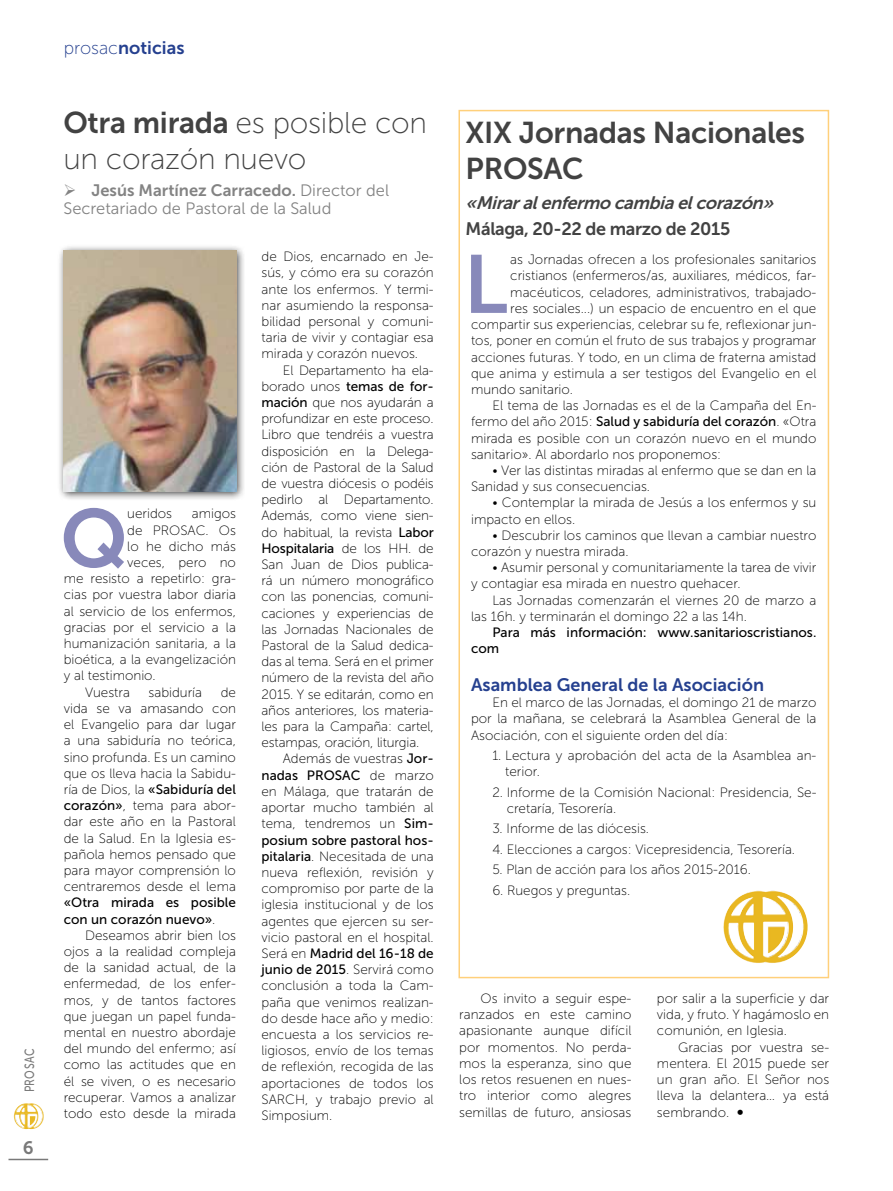
<style>
.page{position:relative;width:893px;height:1191px;background:#fff}
.page>*{position:absolute;margin:0;border:0;box-sizing:border-box;transform-origin:0 0}
.t1{font:81.9px "Museo Sans 700";color:#8889ba}
.t2{font:30px/36px "Museo Sans 100";letter-spacing:-.01em;color:#424242}
.t3{font:30px/36px "Museo Sans 700";letter-spacing:-.01em;color:#424242}
.t4{font:18px "Museo Sans 700";color:#25408f}
.t5{font:italic 18px "Museo Sans 700";color:#424242}
.t6{font:18px "Museo Sans 700";letter-spacing:-.02em;color:#424242}
.t7{font:18px "Museo Sans 700";color:#797979}
.t8{font:16.5px "Museo Sans 700";color:#838383}
.t9{font:16.5px "Museo Sans 300";color:#838383}
.t10{font:13.5px/16.2px "Museo Sans 100";color:#000;text-align:justify}
.t11{font:13.5px/16.2px "Museo Sans 500";color:#000}
.t12{font:13.35px "Museo Sans 500";letter-spacing:.04em;color:#797979;scale:.79 1}
.s1{font-family:"Museo Sans 100"}
.s2{font-family:"Museo Sans 700"}
.s3{font-family:"Museo Sans 300"}
.s4{font-family:"Museo Sans 500"}
</style>
<div class="page">
<hr style="left:9px;top:1158px;width:39px;height:2px;background:#797979">
<img style="left:14px;top:1103px;width:17px;height:19px">
<div style="left:57px;top:244px;width:188px;height:257px;background:#000;opacity:.75"></div>
<img style="left:64px;top:251px;width:172px;height:240px">
<img style="left:723px;top:890px;width:47px;height:56px">
<div style="left:458px;top:110px;width:371px;height:868px;border:2px solid #ffd07b"></div>
<p class="t12" style="left:22px;top:1092px;width:57px;rotate:-90deg">PROSAC</p>
<h3 class="t7" style="left:23px;top:1138px;width:12px">6</h3>
<h3 class="t4" style="left:64px;top:38px;width:122px"><span class="s1">prosac</span>noticias</h3>
<h2 class="t2" style="left:63px;top:105px;width:365px"><span class="s2">Otra mirada</span> es posible con un corazón nuevo</h2>
<p class="t8" style="left:63px;top:181px;width:327px">➢ Jesús Martínez Carracedo. <span class="s3">Director del</span></p>
<p class="t9" style="left:63px;top:199px;width:269px">Secretariado de Pastoral de la Salud</p>
<h1 class="t1" style="left:60px;top:493px;width:69px">Q</h1>
<p class="t10" style="left:127px;top:506px;width:46px">ueridos</p>
<p class="t10" style="left:192px;top:506px;width:46px">amigos</p>
<p class="t10" style="left:127px;top:522px;width:110px">de PROSAC. Os</p>
<p class="t10" style="left:127px;top:538px;width:110px">lo he dicho más</p>
<p class="t10" style="left:127px;top:554px;width:110px">veces, pero no</p>
<p class="t10" style="left:64px;top:570px;width:174px">me resisto a repetirlo: gra-</p>
<p class="t10" style="left:64px;top:587px;width:174px">cias por vuestra labor diaria</p>
<p class="t10" style="left:64px;top:603px;width:174px">al servicio de los enfermos,</p>
<p class="t10" style="left:64px;top:619px;width:174px">gracias por el servicio a la</p>
<p class="t10" style="left:64px;top:635px;width:174px">humanización sanitaria, a la</p>
<p class="t10" style="left:64px;top:651px;width:174px">bioética, a la evangelización</p>
<p class="t10" style="left:64px;top:668px;width:94px">y al testimonio.</p>
<p class="t10" style="left:85px;top:684px;width:46px">Vuestra</p>
<p class="t10" style="left:149px;top:684px;width:55px">sabiduría</p>
<p class="t10" style="left:64px;top:684px;width:174px;text-indent:157px">de vida se va amasando con el Evangelio para dar lugar a una sabiduría no teórica, sino profunda. Es un camino que os lleva hacia la Sabidu-</p>
<p class="t11" style="left:64px;top:781px;width:174px"><span class="s1">ría de Dios, la</span> «Sabiduría del</p>
<p class="t10" style="left:64px;top:797px;width:174px"><span class="s4">corazón»</span>, tema para abor&shy;dar este año en la Pastoral de la Salud. En la Iglesia es&shy;pañola hemos pensado que para mayor comprensión lo centraremos desde el lema</p>
<p class="t11" style="left:64px;top:894px;width:174px">«Otra mirada es posible con un corazón nuevo»<span class="s1">.</span></p>
<p class="t10" style="left:64px;top:927px;width:174px;text-indent:21px">Deseamos abrir bien los ojos a la realidad compleja de la sanidad actual, de la enfermedad, de los enfer&shy;mos, y de tantos factores que juegan un papel funda&shy;mental en nuestro abordaje del mundo del enfermo; así como las actitudes que en él se viven, o es necesario recuperar. Vamos a analizar todo esto desde la mirada</p>
<p class="t10" style="left:262px;top:248px;width:174px">de Dios, encarnado en Je&shy;sús, y cómo era su corazón ante los enfermos. Y termi&shy;nar asumiendo la responsa&shy;bilidad personal y comuni&shy;taria de vivir y contagiar esa mirada y corazón nuevos.</p>
<p class="t10" style="left:283px;top:362px;width:152px">El Departamento ha ela-</p>
<p class="t11" style="left:262px;top:378px;width:174px"><span class="s1">borado unos</span> temas de for-</p>
<p class="t10" style="left:262px;top:394px;width:174px"><span class="s4">mación</span> que nos ayudarán a profundizar en este proceso.<br>Libro que tendréis a vuestra disposición en la Delega&shy;ción de Pastoral de la Salud de vuestra diócesis o podéis pedirlo al Departamento.<br>Además, como viene sien&shy;do habitual, la revista <span class="s4">Labor</span></p>
<p class="t11" style="left:262px;top:540px;width:174px">Hospitalaria <span class="s1">de los HH. de</span></p>
<p class="t10" style="left:262px;top:556px;width:174px">San Juan de Dios publica&shy;rá un número monográfico con las ponencias, comuni&shy;caciones y experiencias de las Jornadas Nacionales de Pastoral de la Salud dedica&shy;das al tema. Será en el primer número de la revista del año 2015. Y se editarán, como en años anteriores, los materia&shy;les para la Campaña: cartel, estampas, oración, liturgia.</p>
<p class="t10" style="left:283px;top:751px;width:152px">Además de vuestras <span class="s4">Jor-</span></p>
<p class="t11" style="left:262px;top:767px;width:174px">nadas PROSAC <span class="s1">de marzo</span></p>
<p class="t10" style="left:262px;top:783px;width:174px">en Málaga, que tratarán de aportar mucho también al tema, tendremos un <span class="s4">Sim-</span></p>
<p class="t11" style="left:262px;top:831px;width:174px">posium sobre pastoral hos-</p>
<p class="t10" style="left:262px;top:848px;width:174px"><span class="s4">pitalaria</span>. Necesitada de una nueva reflexión, revisión y compromiso por parte de la iglesia institucional y de los agentes que ejercen su ser&shy;vicio pastoral en el hospital.</p>
<p class="t11" style="left:262px;top:945px;width:174px"><span class="s1">Será en</span> Madrid del 16-18 de</p>
<p class="t10" style="left:262px;top:961px;width:174px"><span class="s4">junio de 2015</span>. Servirá como conclusión a toda la Cam&shy;paña que venimos realizan&shy;do desde hace año y medio: encuesta a los servicios re&shy;ligiosos, envío de los temas de reflexión, recogida de las aportaciones de todos los SARCH, y trabajo previo al Simposium.</p>
<h2 class="t3" style="left:466px;top:114px;width:341px">XIX Jornadas Nacionales<br>PROSAC</h2>
<h3 class="t5" style="left:466px;top:192px;width:314px">«Miraralenfermo cambiaelcorazón»</h3>
<h3 class="t6" style="left:466px;top:218px;width:266px">Málaga, 20-22 de marzo de 2015</h3>
<h1 class="t1" style="left:464px;top:239px;width:46px">L</h1>
<p class="t10" style="left:510px;top:252px;width:308px">as Jornadas ofrecen a los profesionales sanitarios</p>
<p class="t10" style="left:510px;top:268px;width:308px">cristianos (enfermeros/as, auxiliares, médicos, far-</p>
<p class="t10" style="left:510px;top:284px;width:308px">macéuticos, celadores, administrativos, trabajado-</p>
<p class="t10" style="left:510px;top:300px;width:308px">res sociales...) un espacio de encuentro en el que</p>
<p class="t10" style="left:471px;top:316px;width:347px">compartir sus experiencias, celebrar su fe, reflexionar jun-</p>
<p class="t10" style="left:471px;top:333px;width:347px">tos, poner en común el fruto de sus trabajos y programar</p>
<p class="t10" style="left:471px;top:349px;width:347px">acciones futuras. Y todo, en un clima de fraterna amistad</p>
<p class="t10" style="left:471px;top:365px;width:347px">que anima y estimula a ser testigos del Evangelio en el</p>
<p class="t10" style="left:471px;top:381px;width:103px">mundo sanitario.</p>
<p class="t10" style="left:492px;top:397px;width:326px">El tema de las Jornadas es el de la Campaña del En-</p>
<p class="t11" style="left:471px;top:413px;width:347px"><span class="s1">fermo del año 2015:</span> Salud y sabiduría del corazón<span class="s1">. «Otra</span></p>
<p class="t10" style="left:471px;top:430px;width:347px">mirada es posible con un corazón nuevo en el mundo sanitario». Al abordarlo nos proponemos:</p>
<p class="t10" style="left:471px;top:462px;width:347px;text-indent:21px">• Ver las distintas miradas al enfermo que se dan en la<br>Sanidad y sus consecuencias.</p>
<p class="t10" style="left:471px;top:495px;width:347px;text-indent:21px">• Contemplar la mirada de Jesús a los enfermos y su impacto en ellos.</p>
<p class="t10" style="left:471px;top:527px;width:347px;text-indent:21px">• Descubrir los caminos que llevan a cambiar nuestro corazón y nuestra mirada.</p>
<p class="t10" style="left:471px;top:559px;width:347px;text-indent:21px">• Asumir personal y comunitariamente la tarea de vivir y contagiar esa mirada en nuestro quehacer.</p>
<p class="t10" style="left:471px;top:592px;width:347px;text-indent:21px">Las Jornadas comenzarán el viernes 20 de marzo a las 16h. y terminarán el domingo 22 a las 14h.</p>
<p class="t11" style="left:471px;top:624px;width:347px;text-indent:21px">Para más información: www.sanitarioscristianos. com</p>
<h3 class="t4" style="left:471px;top:675px;width:294px">Asamblea General de la Asociación</h3>
<p class="t10" style="left:471px;top:694px;width:347px;text-indent:21px">En el marco de las Jornadas, el domingo 21 de marzo por la mañana, se celebrará la Asamblea General de la Asociación, con el siguiente orden del día:</p>
<p class="t10" style="left:505px;top:747px;width:313px;text-indent:-13px">1. Lectura y aprobación del acta de la Asamblea an&shy;terior.</p>
<p class="t10" style="left:507px;top:784px;width:311px;text-indent:-14px">2. Informe de la Comisión Nacional: Presidencia, Se&shy;cretaría, Tesorería.</p>
<p class="t10" style="left:492px;top:821px;width:158px">3. Informe de las diócesis.</p>
<p class="t10" style="left:492px;top:841px;width:304px">4. Elecciones a cargos: Vicepresidencia, Tesorería.</p>
<p class="t10" style="left:492px;top:861px;width:260px">5. Plan de acción para los años 2015-2016.</p>
<p class="t10" style="left:492px;top:882px;width:139px">6. Ruegos y preguntas.</p>
<p class="t10" style="left:459px;top:990px;width:174px;text-indent:21px">Os invito a seguir espe&shy;ranzados en este camino apasionante aunque difícil por momentos. No perda&shy;mos la esperanza, sino que los retos resuenen en nues&shy;tro interior como alegres semillas de futuro, ansiosas</p>
<p class="t10" style="left:657px;top:990px;width:174px">por salir a la superficie y dar vida, y fruto. Y hagámoslo en comunión, en Iglesia.</p>
<p class="t10" style="left:657px;top:1039px;width:174px;text-indent:21px">Gracias por vuestra se&shy;mentera. El 2015 puede ser un gran año. El Señor nos lleva la delantera… ya está sembrando. <span class="s2">∞</span></p>
</div>
